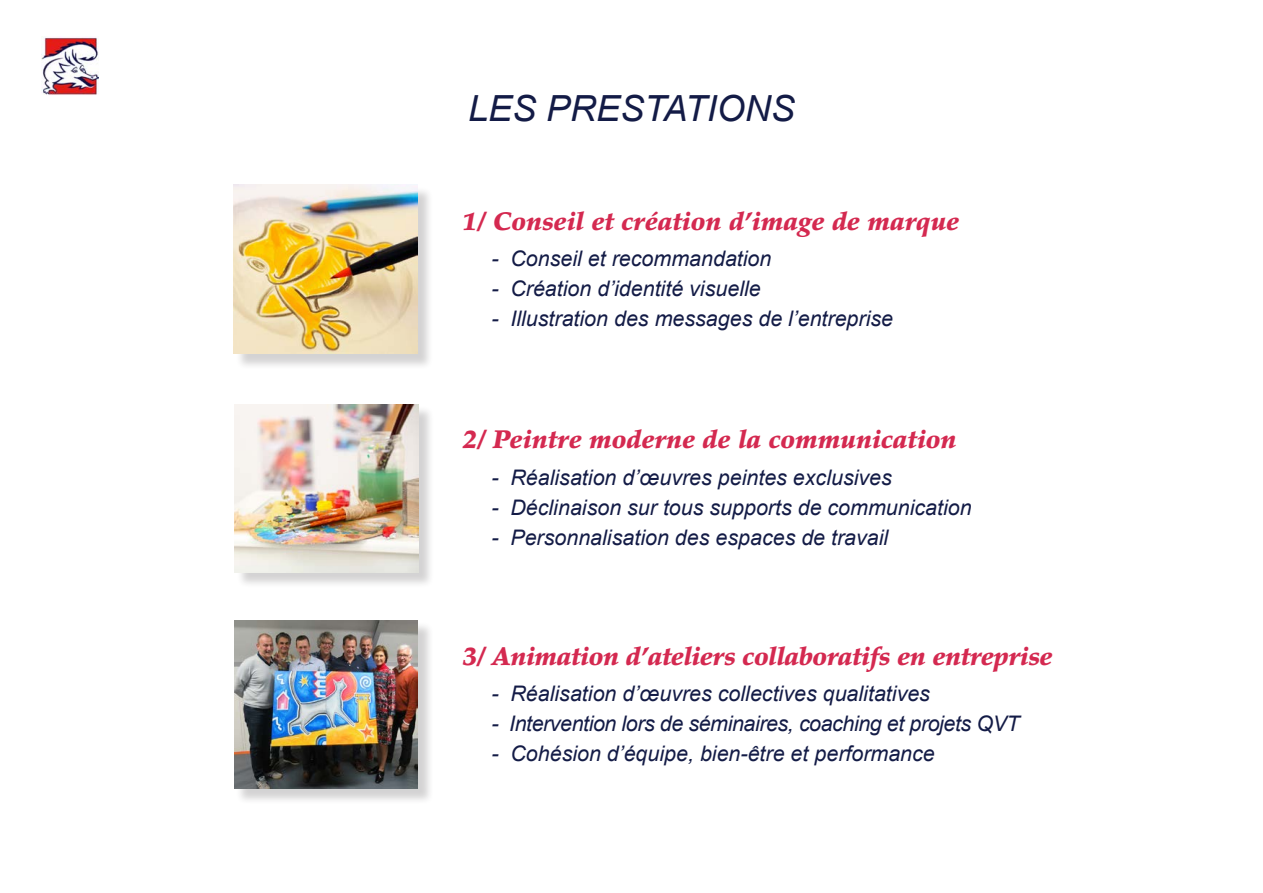
<style>
.page{position:relative;width:1263px;height:893px;background:#fff}
.page>*{position:absolute;margin:0;border:0;box-sizing:border-box;transform-origin:0 0}
.t1{font:italic 36px "Arial";color:#131b46}
.t2{font:italic 900 25.5px "Palatino";color:#d42950}
.t3{font:italic 21.45px "Arial";color:#131b46}
.t4{font:italic 21.45px "Arial";letter-spacing:-.02em;color:#131b46}
</style>
<div class="page">
<img style="left:41px;top:37px;width:58px;height:58px">
<div style="left:235px;top:187px;width:198px;height:183px;background:#231f20;opacity:.2"></div>
<img style="left:233px;top:185px;width:185px;height:169px">
<div style="left:236px;top:406px;width:198px;height:183px;background:#231f20;opacity:.2"></div>
<img style="left:234px;top:404px;width:184px;height:169px">
<div style="left:236px;top:622px;width:198px;height:183px;background:#231f20;opacity:.2"></div>
<img style="left:234px;top:620px;width:184px;height:169px">
<p class="t1" style="left:468px;top:85px;width:328px">LES PRESTATIONS</p>
<p class="t2" style="left:462px;top:206px;width:498px">1/ Conseil et création d’image de marque</p>
<p class="t3" style="left:491px;top:245px;width:282px">- Conseil et recommandation</p>
<p class="t3" style="left:491px;top:275px;width:271px">- Création d’identité visuelle</p>
<p class="t3" style="left:491px;top:305px;width:403px">- Illustration des messages de l’entreprise</p>
<p class="t2" style="left:462px;top:424px;width:496px">2/ Peintre moderne de la communication</p>
<p class="t3" style="left:491px;top:463px;width:402px">- Réalisation d’œuvres peintes exclusives</p>
<p class="t3" style="left:491px;top:493px;width:482px">- Déclinaison sur tous supports de communication</p>
<p class="t3" style="left:491px;top:523px;width:398px">- Personnalisation des espaces de travail</p>
<p class="t2" style="left:462px;top:641px;width:592px">3/ Animation d’ateliers collaboratifs en entreprise</p>
<p class="t3" style="left:491px;top:679px;width:440px">- Réalisation d’œuvres collectives qualitatives</p>
<p class="t4" style="left:491px;top:709px;width:530px">- Intervention lors de séminaires, coaching et projets QVT</p>
<p class="t3" style="left:491px;top:739px;width:445px">- Cohésion d’équipe, bien-être et performance</p>
</div>
